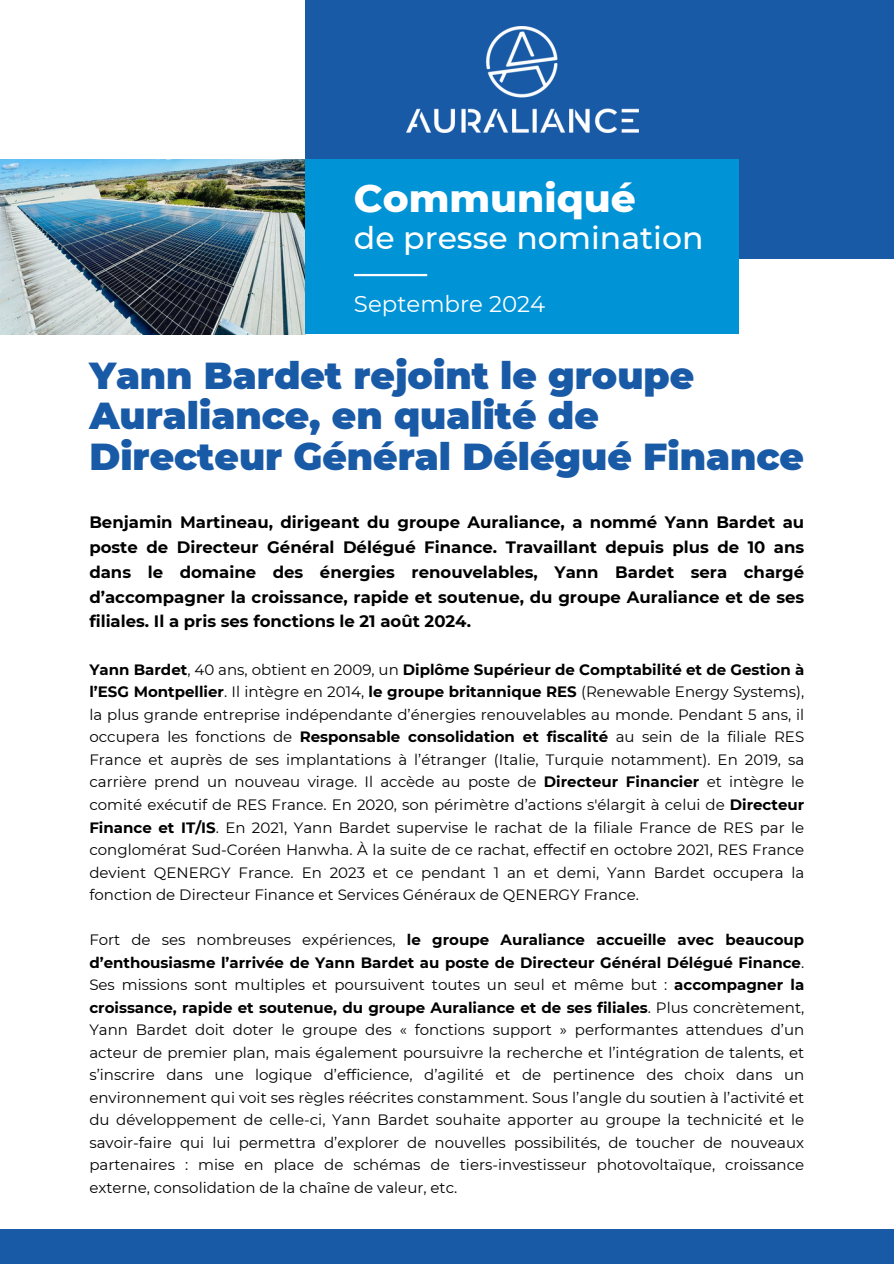
<style>
.page{position:relative;width:894px;height:1264px;background:#fff}
.page>*{position:absolute;margin:0;border:0;box-sizing:border-box;transform-origin:0 0}
.t1{font:800 39px "Montserrat";color:#fff}
.t2{font:900 37.5px/40.5px "Montserrat";color:#195aa7}
.t3{font:500 31.5px "Montserrat";color:#fff}
.t4{font:22.8px "Montserrat";color:#fff}
.t5{font:700 16.5px/24.8px "Montserrat";color:#000;text-align:justify}
.t6{font:15px/22.5px "Montserrat";color:#000;text-align:justify}
.s1{font-weight:700}
</style>
<div class="page">
<img style="left:0;top:160px;width:305px;height:174px">
<div style="left:0;top:1229px;width:893px;height:34px;background:#195aa7"></div>
<div style="left:305px;top:0;width:588px;height:259px;background:#195aa7"></div>
<div style="left:305px;top:160px;width:433px;height:174px;background:#0093d6"></div>
<hr style="left:354px;top:274px;width:73px;height:2px;background:#fff">
<img style="left:406px;top:26px;width:232px;height:106px">
<h1 class="t1" style="left:354px;top:169px;width:283px">Communiqué</h1>
<h3 class="t3" style="left:354px;top:216px;width:351px">de presse nomination</h3>
<h3 class="t4" style="left:354px;top:288px;width:193px">Septembre 2024</h3>
<h2 class="t2" style="left:89px;top:352px;width:715px">Yann Bardet rejoint le groupe<br>Auraliance, en qualité de<br>Directeur Général Délégué Finance</h2>
<p class="t5" style="left:89px;top:509px;width:716px">Benjamin Martineau, dirigeant du groupe Auraliance, a nommé Yann Bardet au poste de Directeur Général Délégué Finance. Travaillant depuis plus de 10 ans dans le domaine des énergies renouvelables, Yann Bardet sera chargé d’accompagner la croissance, rapide et soutenue, du groupe Auraliance et de ses filiales. Il a pris ses fonctions le 21 août 2024.</p>
<p class="t6" style="left:89px;top:657px;width:716px"><span class="s1">Yann Bardet</span>, 40 ans, obtient en 2009, un <span class="s1">Diplôme Supérieur de Comptabilité et de Gestion à l’ESG Montpellier</span>. Il intègre en 2014, <span class="s1">le groupe britannique RES</span> (Renewable Energy Systems), la plus grande entreprise indépendante d’énergies renouvelables au monde. Pendant 5 ans, il occupera les fonctions de <span class="s1">Responsable consolidation et fiscalité</span> au sein de la filiale RES France et auprès de ses implantations à l’étranger (Italie, Turquie notamment). En 2019, sa carrière prend un nouveau virage. Il accède au poste de <span class="s1">Directeur Financier</span> et intègre le comité exécutif de RES France. En 2020, son périmètre d’actions s'élargit à celui de <span class="s1">Directeur Finance et IT/IS</span>. En 2021, Yann Bardet supervise le rachat de la filiale France de RES par le conglomérat Sud-Coréen Hanwha. À la suite de ce rachat, effectif en octobre 2021, RES France devient QENERGY France. En 2023 et ce pendant 1 an et demi, Yann Bardet occupera la fonction de Directeur Finance et Services Généraux de QENERGY France.</p>
<p class="t6" style="left:89px;top:927px;width:716px">Fort de ses nombreuses expériences, <span class="s1">le groupe Auraliance accueille avec beaucoup d’enthousiasme l’arrivée de Yann Bardet au poste de Directeur Général Délégué Finance</span>.<br>Ses missions sont multiples et poursuivent toutes un seul et même but : <span class="s1">accompagner la croissance, rapide et soutenue, du groupe Auraliance et de ses filiales</span>. Plus concrètement, Yann Bardet doit doter le groupe des « fonctions support » performantes attendues d’un acteur de premier plan, mais également poursuivre la recherche et l’intégration de talents, et s’inscrire dans une logique d’efficience, d’agilité et de pertinence des choix dans un environnement qui voit ses règles réécrites constamment. Sous l’angle du soutien à l’activité et du développement de celle-ci, Yann Bardet souhaite apporter au groupe la technicité et le savoir-faire qui lui permettra d’explorer de nouvelles possibilités, de toucher de nouveaux partenaires : mise en place de schémas de tiers-investisseur photovoltaïque, croissance externe, consolidation de la chaîne de valeur, etc.</p>
</div>
